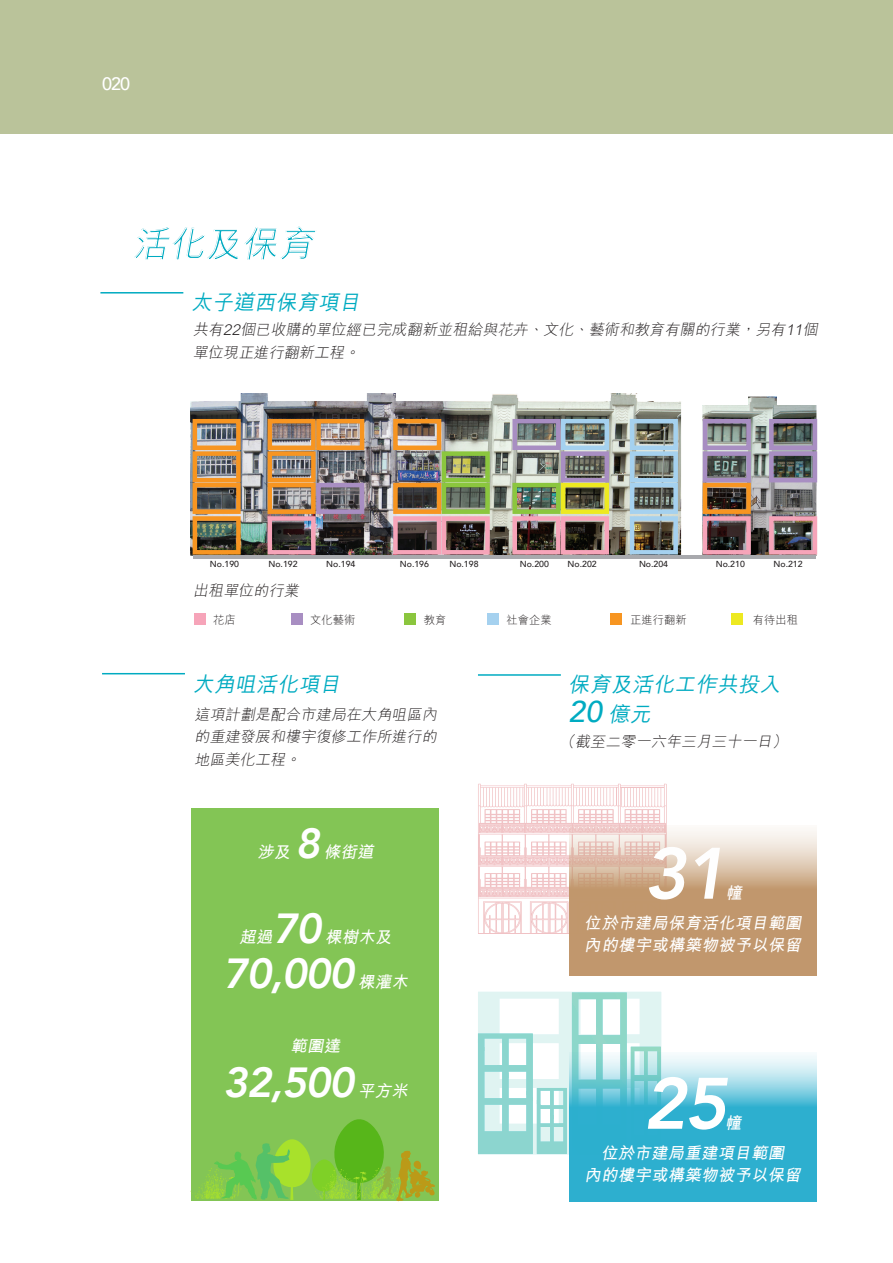
<style>
.page{position:relative;width:893px;height:1263px;background:#fff}
.page>*{position:absolute;margin:0;border:0;box-sizing:border-box;transform-origin:0 0}
.t1{font:italic 800 72px "Avenir";color:#fff}
.t2{font:italic 800 42px "Avenir";letter-spacing:-.025em;color:#fff}
.t3{font:italic 500 36px "M Hei HK";color:#00abc1}
.t4{font:italic 500 30px "Avenir";color:#00abc1}
.t5{font:italic 500 21px "M Hei HK";color:#00abc1}
.t6{font:500 18px "Avenir";color:#fff}
.t7{font:italic 700 16.5px/30px "M Hei HK";color:#fff}
.t8{font:italic 300 15px/22.5px "M Hei HK";color:#231f20}
.t9{font:300 11.25px "M Hei HK";letter-spacing:.01em;color:#231f20}
.t10{font:500 8.7px "Avenir";color:#231f20}
.s1{font-family:"M Hei HK";font-size:21px}
</style>
<div class="page">
<div style="left:0;top:0;width:893px;height:133px;background:#bac39a"></div>
<svg style="left:478px;top:992px;width:183px;height:163px"></svg>
<img style="left:190px;top:393px;width:628px;height:162px">
<svg style="left:478px;top:784px;width:189px;height:150px"></svg>
<svg style="left:569px;top:825px;width:247px;height:151px;background:#cfad8d"></svg>
<svg style="left:569px;top:1052px;width:247px;height:149px;background:#56bed7"></svg>
<hr style="left:193px;top:555px;width:622px;height:3px;background:#a8a9ad">
<div style="left:194px;top:613px;width:12px;height:12px;background:#f6a4b9"></div>
<div style="left:291px;top:613px;width:12px;height:12px;background:#a88ec2"></div>
<div style="left:404px;top:613px;width:12px;height:12px;background:#8bc63e"></div>
<div style="left:487px;top:613px;width:12px;height:12px;background:#a5d1ef"></div>
<div style="left:610px;top:613px;width:12px;height:12px;background:#f79521"></div>
<hr style="left:100px;top:292px;width:83px;height:1px;background:#00abc1">
<hr style="left:102px;top:673px;width:83px;height:1px;background:#00abc1">
<div style="left:731px;top:613px;width:12px;height:12px;background:#ede921"></div>
<div style="left:193px;top:419px;width:48px;height:31px;border:4px solid #f79521"></div>
<div style="left:268px;top:419px;width:48px;height:31px;border:4px solid #f79521"></div>
<div style="left:316px;top:419px;width:48px;height:31px;border:4px solid #f79521"></div>
<div style="left:393px;top:419px;width:48px;height:31px;border:4px solid #f79521"></div>
<div style="left:512px;top:419px;width:49px;height:31px;border:4px solid #a88ec2"></div>
<div style="left:561px;top:419px;width:48px;height:31px;border:4px solid #a5d1ef"></div>
<div style="left:703px;top:419px;width:48px;height:31px;border:4px solid #a88ec2"></div>
<div style="left:769px;top:419px;width:48px;height:31px;border:4px solid #a88ec2"></div>
<div style="left:630px;top:419px;width:48px;height:31px;border:4px solid #a5d1ef"></div>
<div style="left:193px;top:451px;width:48px;height:31px;border:4px solid #f79521"></div>
<div style="left:268px;top:451px;width:48px;height:31px;border:4px solid #f79521"></div>
<div style="left:442px;top:451px;width:48px;height:31px;border:4px solid #8bc63e"></div>
<div style="left:561px;top:451px;width:48px;height:31px;border:4px solid #a88ec2"></div>
<div style="left:703px;top:451px;width:48px;height:31px;border:4px solid #a88ec2"></div>
<div style="left:769px;top:451px;width:48px;height:31px;border:4px solid #a88ec2"></div>
<div style="left:630px;top:451px;width:48px;height:31px;border:4px solid #a5d1ef"></div>
<div style="left:193px;top:483px;width:48px;height:31px;border:4px solid #f79521"></div>
<div style="left:268px;top:483px;width:48px;height:31px;border:4px solid #f79521"></div>
<div style="left:316px;top:483px;width:48px;height:31px;border:4px solid #a88ec2"></div>
<div style="left:393px;top:483px;width:48px;height:31px;border:4px solid #f79521"></div>
<div style="left:442px;top:483px;width:48px;height:31px;border:4px solid #8bc63e"></div>
<div style="left:512px;top:483px;width:49px;height:31px;border:4px solid #8bc63e"></div>
<div style="left:561px;top:483px;width:48px;height:31px;border:4px solid #ede921"></div>
<div style="left:703px;top:483px;width:48px;height:31px;border:4px solid #f79521"></div>
<div style="left:630px;top:483px;width:48px;height:31px;border:4px solid #a5d1ef"></div>
<div style="left:193px;top:516px;width:48px;height:38px;border:4px solid #f79521"></div>
<div style="left:268px;top:516px;width:48px;height:38px;border:4px solid #f6a4b9"></div>
<div style="left:393px;top:516px;width:48px;height:38px;border:4px solid #f6a4b9"></div>
<div style="left:442px;top:516px;width:48px;height:38px;border:4px solid #f6a4b9"></div>
<div style="left:512px;top:516px;width:49px;height:38px;border:4px solid #f6a4b9"></div>
<div style="left:561px;top:516px;width:48px;height:38px;border:4px solid #f6a4b9"></div>
<div style="left:703px;top:516px;width:48px;height:38px;border:4px solid #f6a4b9"></div>
<div style="left:769px;top:516px;width:48px;height:38px;border:4px solid #f6a4b9"></div>
<div style="left:630px;top:516px;width:48px;height:38px;border:4px solid #a5d1ef"></div>
<hr style="left:478px;top:674px;width:83px;height:2px;background:#00abc1">
<div style="left:192px;top:808px;width:247px;height:393px;background:#83c555"></div>
<div style="left:662px;top:383px;width:27px;height:18px;background:#fff"></div>
<div style="left:777px;top:387px;width:46px;height:18px;background:#fff"></div>
<div style="left:696px;top:387px;width:51px;height:18px;background:#fff"></div>
<svg style="left:190px;top:1118px;width:245px;height:83px"></svg>
<p class="t6" style="left:102px;top:68px;width:30px">020</p>
<h3 class="t3" style="left:133px;top:218px;width:191px">活化及保育</h3>
<h3 class="t5" style="left:191px;top:287px;width:176px">太子道西保育項目</h3>
<p class="t8" style="left:193px;top:318px;width:630px">共有22個已收購的單位經已完成翻新並租給與花卉、文化、藝術和教育有關的行業，另有11個單位現正進行翻新工程。</p>
<p class="t10" style="left:210px;top:556px;width:31px">No.190</p>
<p class="t10" style="left:268px;top:556px;width:31px">No.192</p>
<p class="t10" style="left:326px;top:556px;width:31px">No.194</p>
<p class="t10" style="left:400px;top:556px;width:31px">No.196</p>
<p class="t10" style="left:449px;top:556px;width:31px">No.198</p>
<p class="t10" style="left:520px;top:556px;width:31px">No.200</p>
<p class="t10" style="left:568px;top:556px;width:31px">No.202</p>
<p class="t10" style="left:639px;top:556px;width:31px">No.204</p>
<p class="t10" style="left:716px;top:556px;width:31px">No.210</p>
<p class="t10" style="left:773px;top:556px;width:31px">No.212</p>
<p class="t8" style="left:193px;top:578px;width:111px">出租單位的行業</p>
<p class="t9" style="left:213px;top:612px;width:24px">花店</p>
<p class="t9" style="left:310px;top:612px;width:47px">文化藝術</p>
<p class="t9" style="left:424px;top:612px;width:24px">教育</p>
<p class="t9" style="left:506px;top:612px;width:47px">社會企業</p>
<p class="t9" style="left:630px;top:612px;width:58px">正進行翻新</p>
<p class="t9" style="left:753px;top:612px;width:47px">有待出租</p>
<h3 class="t5" style="left:193px;top:669px;width:155px">大角咀活化項目</h3>
<p class="t8" style="left:195px;top:702px;width:247px;text-align:justify">這項計劃是配合市建局在大角咀區內的重建發展和樓宇復修工作所進行的地區美化工程。</p>
<h2 class="t2" style="left:295px;top:819px;width:26px">8</h2>
<p class="t7" style="left:324px;top:836px;width:55px">條街道</p>
<p class="t7" style="left:257px;top:836px;width:38px">涉及</p>
<h2 class="t2" style="left:273px;top:903px;width:50px">70</h2>
<p class="t7" style="left:239px;top:920px;width:38px">超過</p>
<p class="t7" style="left:325px;top:920px;width:72px">棵樹木及</p>
<h2 class="t2" style="left:223px;top:948px;width:133px">70,000</h2>
<p class="t7" style="left:358px;top:965px;width:55px">棵灌木</p>
<p class="t7" style="left:291px;top:1030px;width:55px">範圍達</p>
<h2 class="t2" style="left:223px;top:1058px;width:133px">32,500</h2>
<p class="t7" style="left:358px;top:1075px;width:55px">平方米</p>
<h3 class="t5" style="left:569px;top:669px;width:218px">保育及活化工作共投入</h3>
<h3 class="t4" style="left:569px;top:694px;width:89px">20 <span class="s1">億元</span></h3>
<p class="t8" style="left:560px;top:730px;width:232px">（截至二零一六年三月三十一日）</p>
<h1 class="t1" style="left:644px;top:831px;width:85px">31</h1>
<p class="t7" style="left:585px;top:876px;width:222px;text-indent:141px">幢<br>位於市建局保育活化項目範圍</p>
<p class="t7" style="left:585px;top:929px;width:222px">內的樓宇或構築物被予以保留</p>
<h1 class="t1" style="left:644px;top:1061px;width:85px">25</h1>
<p class="t7" style="left:601px;top:1106px;width:188px;text-indent:124px">幢<br>位於市建局重建項目範圍</p>
<p class="t7" style="left:584px;top:1159px;width:222px">內的樓宇或構築物被予以保留</p>
</div>
